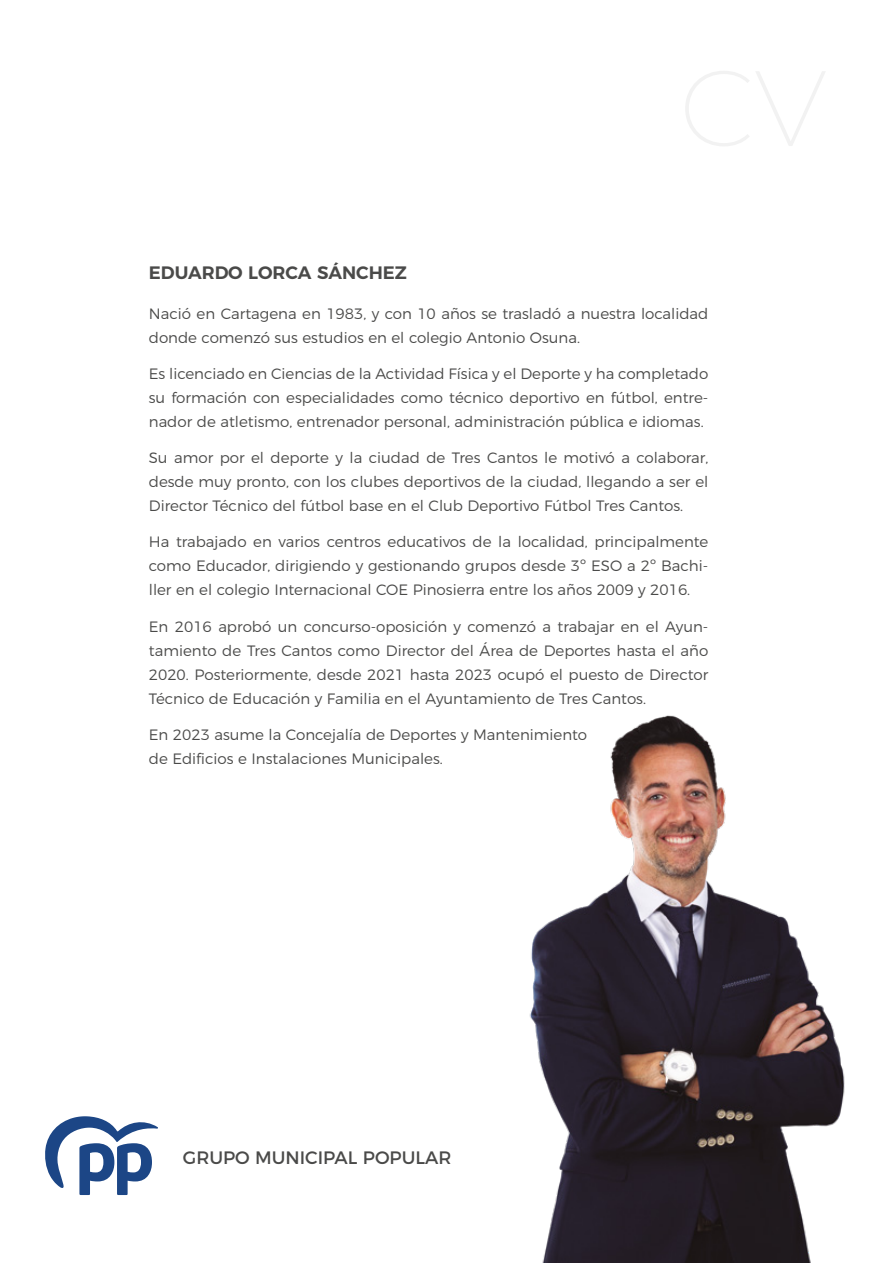
<style>
.page{position:relative;width:893px;height:1263px;background:#fff}
.page>*{position:absolute;margin:0;border:0;box-sizing:border-box;transform-origin:0 0}
.t1{font:18px "Montserrat";color:#4a4a49}
.t2{font:600 18px "Montserrat";color:#4a4a49}
.t3{font:300 15px/24px "Montserrat";color:#4a4a49;text-align:justify}
</style>
<div class="page">
<svg style="left:45px;top:1116px;width:113px;height:79px"></svg>
<img style="left:529px;top:715px;width:316px;height:548px">
<p class="t2" style="left:149px;top:258px;width:260px">EDUARDO LORCA SÁNCHEZ</p>
<p class="t3" style="left:149px;top:301px;width:561px">Nació en Cartagena en 1983, y con 10 años se trasladó a nuestra localidad donde comenzó sus estudios en el colegio Antonio Osuna.</p>
<p class="t3" style="left:149px;top:361px;width:561px">Es licenciado en Ciencias de la Actividad Física y el Deporte y ha completado su formación con especialidades como técnico deportivo en fútbol, entre&shy;nador de atletismo, entrenador personal, administración pública e idiomas.</p>
<p class="t3" style="left:149px;top:445px;width:561px">Su amor por el deporte y la ciudad de Tres Cantos le motivó a colaborar, desde muy pronto, con los clubes deportivos de la ciudad, llegando a ser el Director Técnico del fútbol base en el Club Deportivo Fútbol Tres Cantos.</p>
<p class="t3" style="left:149px;top:529px;width:561px">Ha trabajado en varios centros educativos de la localidad, principalmente como Educador, dirigiendo y gestionando grupos desde 3º ESO a 2º Bachi&shy;ller en el colegio Internacional COE Pinosierra entre los años 2009 y 2016.</p>
<p class="t3" style="left:149px;top:613px;width:561px">En 2016 aprobó un concurso-oposición y comenzó a trabajar en el Ayun&shy;tamiento de Tres Cantos como Director del Área de Deportes hasta el año 2020. Posteriormente, desde 2021 hasta 2023 ocupó el puesto de Director Técnico de Educación y Familia en el Ayuntamiento de Tres Cantos.</p>
<p class="t3" style="left:149px;top:721px;width:440px">En 2023 asume la Concejalía de Deportes y Mantenimiento de Edificios e Instalaciones Municipales.</p>
<p class="t1" style="left:183px;top:1143px;width:270px">GRUPO MUNICIPAL POPULAR</p>
</div>
